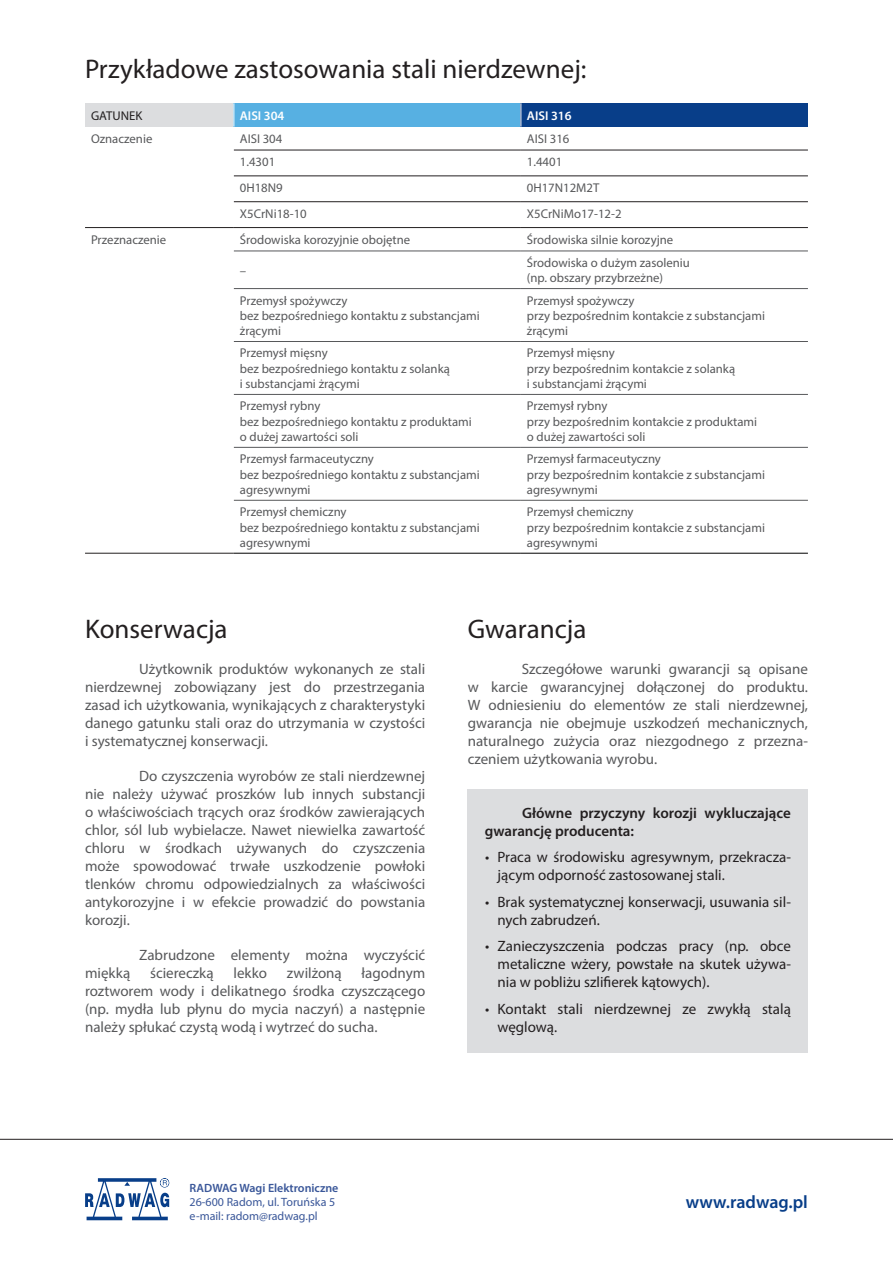
<style>
.page{position:relative;width:893px;height:1263px;background:#fff}
.page>*{position:absolute;margin:0;border:0;box-sizing:border-box;transform-origin:0 0}
.t1{font:27px "Myriad Pro";color:#231f20}
.t2{font:600 18px "Myriad Pro";color:#083e89}
.t3{font:15px/18px "Myriad Pro";color:#57585a;text-align:justify}
.t4{font:15px/18px "Myriad Pro";color:#231f20}
.t5{font:600 15px/18px "Myriad Pro";color:#231f20}
.t6{font:12.75px/15.3px "Myriad Pro";color:#57585a}
.t7{font:600 12.75px "Myriad Pro";color:#fff}
.t8{font:12.75px "Myriad Pro";color:#231f20}
.t9{font:12px "Myriad Pro";color:#3a5799}
.t10{font:600 12px "Myriad Pro";color:#3a5799}
</style>
<div class="page">
<div style="left:468px;top:789px;width:340px;height:264px;background:#dcdddf"></div>
<hr style="left:0;top:1139px;width:893px;height:1px;background:#231f20">
<div style="left:85px;top:103px;width:149px;height:24px;background:#dcdddf"></div>
<div style="left:234px;top:103px;width:287px;height:24px;background:#57b0e2"></div>
<div style="left:521px;top:103px;width:287px;height:24px;background:#083e89"></div>
<svg style="left:233px;top:103px;width:1px;height:24px"></svg>
<svg style="left:520px;top:103px;width:1px;height:24px"></svg>
<hr style="left:85px;top:227px;width:149px;height:1px;background:#231f20">
<hr style="left:234px;top:227px;width:287px;height:1px;background:#231f20">
<hr style="left:521px;top:227px;width:287px;height:1px;background:#231f20">
<hr style="left:234px;top:553px;width:287px;height:1px;background:#000">
<hr style="left:521px;top:553px;width:287px;height:1px;background:#000">
<hr style="left:85px;top:553px;width:149px;height:1px;background:#231f20">
<hr style="left:234px;top:251px;width:287px;height:1px;background:#57585a">
<hr style="left:521px;top:251px;width:287px;height:1px;background:#57585a">
<hr style="left:234px;top:288px;width:287px;height:1px;background:#57585a">
<hr style="left:521px;top:288px;width:287px;height:1px;background:#57585a">
<hr style="left:234px;top:341px;width:287px;height:1px;background:#57585a">
<hr style="left:521px;top:341px;width:287px;height:1px;background:#57585a">
<hr style="left:234px;top:394px;width:287px;height:1px;background:#57585a">
<hr style="left:521px;top:394px;width:287px;height:1px;background:#57585a">
<hr style="left:234px;top:447px;width:287px;height:1px;background:#57585a">
<hr style="left:521px;top:447px;width:287px;height:1px;background:#57585a">
<hr style="left:234px;top:500px;width:287px;height:1px;background:#57585a">
<hr style="left:521px;top:500px;width:287px;height:1px;background:#57585a">
<hr style="left:234px;top:150px;width:287px;height:1px;background:#231f20">
<hr style="left:521px;top:150px;width:287px;height:1px;background:#231f20">
<hr style="left:234px;top:176px;width:287px;height:1px;background:#231f20">
<hr style="left:521px;top:176px;width:287px;height:1px;background:#231f20">
<hr style="left:234px;top:201px;width:287px;height:1px;background:#231f20">
<hr style="left:521px;top:201px;width:287px;height:1px;background:#231f20">
<svg style="left:85px;top:1178px;width:84px;height:42px"></svg>
<p class="t1" style="left:85px;top:52px;width:503px">Przykładowe zastosowania stali nierdzewnej:</p>
<p class="t8" style="left:91px;top:108px;width:53px">GATUNEK</p>
<p class="t7" style="left:240px;top:107px;width:46px">AISI 304</p>
<p class="t7" style="left:527px;top:107px;width:46px">AISI 316</p>
<p class="t6" style="left:91px;top:130px;width:63px">Oznaczenie</p>
<p class="t6" style="left:240px;top:130px;width:44px">AISI 304</p>
<p class="t6" style="left:527px;top:130px;width:44px">AISI 316</p>
<p class="t6" style="left:240px;top:154px;width:37px">1.4301</p>
<p class="t6" style="left:527px;top:154px;width:37px">1.4401</p>
<p class="t6" style="left:240px;top:180px;width:44px">0H18N9</p>
<p class="t6" style="left:527px;top:180px;width:74px">0H17N12M2T</p>
<p class="t6" style="left:240px;top:206px;width:68px">X5CrNi18-10</p>
<p class="t6" style="left:527px;top:206px;width:96px">X5CrNiMo17-12-2</p>
<p class="t6" style="left:91px;top:231px;width:77px">Przeznaczenie</p>
<p class="t6" style="left:240px;top:231px;width:172px">Środowiska korozyjnie obojętne</p>
<p class="t6" style="left:527px;top:231px;width:148px">Środowiska silnie korozyjne</p>
<p class="t6" style="left:240px;top:262px;width:8px">–</p>
<p class="t6" style="left:527px;top:255px;width:165px">Środowiska o dużym zasoleniu (np. obszary przybrzeżne)</p>
<p class="t6" style="left:240px;top:292px;width:241px">Przemysł spożywczy<br>bez bezpośredniego kontaktu z substancjami żrącymi</p>
<p class="t6" style="left:527px;top:292px;width:240px">Przemysł spożywczy<br>przy bezpośrednim kontakcie z substancjami żrącymi</p>
<p class="t6" style="left:240px;top:345px;width:212px">Przemysł mięsny<br>bez bezpośredniego kontaktu z solanką i substancjami żrącymi</p>
<p class="t6" style="left:527px;top:345px;width:210px">Przemysł mięsny<br>przy bezpośrednim kontakcie z solanką i substancjami żrącymi</p>
<p class="t6" style="left:240px;top:398px;width:234px">Przemysł rybny<br>bez bezpośredniego kontaktu z produktami o dużej zawartości soli</p>
<p class="t6" style="left:527px;top:398px;width:232px">Przemysł rybny<br>przy bezpośrednim kontakcie z produktami o dużej zawartości soli</p>
<p class="t6" style="left:240px;top:451px;width:241px">Przemysł farmaceutyczny<br>bez bezpośredniego kontaktu z substancjami agresywnymi</p>
<p class="t6" style="left:527px;top:451px;width:240px">Przemysł farmaceutyczny<br>przy bezpośrednim kontakcie z substancjami agresywnymi</p>
<p class="t6" style="left:240px;top:504px;width:241px">Przemysł chemiczny<br>bez bezpośredniego kontaktu z substancjami agresywnymi</p>
<p class="t6" style="left:527px;top:504px;width:240px">Przemysł chemiczny<br>przy bezpośrednim kontakcie z substancjami agresywnymi</p>
<p class="t1" style="left:85px;top:612px;width:144px">Konserwacja</p>
<p class="t1" style="left:468px;top:612px;width:120px">Gwarancja</p>
<p class="t3" style="left:85px;top:660px;width:342px;text-indent:54px">Użytkownik produktów wykonanych ze stali nierdzewnej zobowiązany jest do przestrzegania zasad ich użytkowania, wynikających z charakterystyki danego gatunku stali oraz do utrzymania w czystości i systematycznej konserwacji.</p>
<p class="t3" style="left:85px;top:767px;width:342px;text-indent:54px">Do czyszczenia wyrobów ze stali nierdzewnej nie należy używać proszków lub innych substancji o właściwościach trących oraz środków zawierających chlor, sól lub wybielacze. Nawet niewielka zawartość chloru w środkach używanych do czyszczenia może spowodować trwałe uszkodzenie powłoki tlenków chromu odpowiedzialnych za właściwości antykorozyjne i w efekcie prowadzić do powstania korozji.</p>
<p class="t3" style="left:139px;top:946px;width:288px">Zabrudzone elementy można wyczyścić</p>
<p class="t3" style="left:85px;top:964px;width:47px">miękką</p>
<p class="t3" style="left:150px;top:964px;width:65px">ściereczką</p>
<p class="t3" style="left:234px;top:964px;width:35px">lekko</p>
<p class="t3" style="left:287px;top:964px;width:56px">zwilżoną</p>
<p class="t3" style="left:85px;top:964px;width:342px;text-indent:277px">łagodnym roztworem wody i delikatnego środka czyszczącego (np. mydła lub płynu do mycia naczyń) a następnie należy spłukać czystą wodą i wytrzeć do sucha.</p>
<p class="t3" style="left:468px;top:660px;width:342px;text-indent:54px">Szczegółowe warunki gwarancji są opisane w karcie gwarancyjnej dołączonej do produktu.<br>W odniesieniu do elementów ze stali nierdzewnej, gwarancja nie obejmuje uszkodzeń mechanicznych, naturalnego zużycia oraz niezgodnego z przezna&shy;czeniem użytkowania wyrobu.</p>
<p class="t5" style="left:485px;top:803px;width:308px;text-indent:38px">Główne przyczyny korozji wykluczające gwarancję producenta:</p>
<p class="t4" style="left:497px;top:848px;width:295px;text-indent:-13px">• Praca w środowisku agresywnym, przekracza&shy;jącym odporność zastosowanej stali.</p>
<p class="t4" style="left:497px;top:892px;width:295px;text-indent:-13px">• Brak systematycznej konserwacji, usuwania sil&shy;nych zabrudzeń.</p>
<p class="t4" style="left:497px;top:937px;width:295px;text-align:justify;text-indent:-13px">• Zanieczyszczenia podczas pracy (np. obce metaliczne wżery, powstałe na skutek używa&shy;nia w pobliżu szlifierek kątowych).</p>
<p class="t4" style="left:497px;top:999px;width:295px;text-indent:-13px">• Kontakt stali nierdzewnej ze zwykłą stalą węglową.</p>
<p class="t10" style="left:190px;top:1180px;width:150px">RADWAG Wagi Elektroniczne</p>
<p class="t9" style="left:190px;top:1194px;width:147px">26-600 Radom, ul. Toruńska 5</p>
<p class="t9" style="left:190px;top:1209px;width:130px">e-mail: radom@radwag.pl</p>
<p class="t2" style="left:686px;top:1191px;width:124px">www.radwag.pl</p>
</div>
